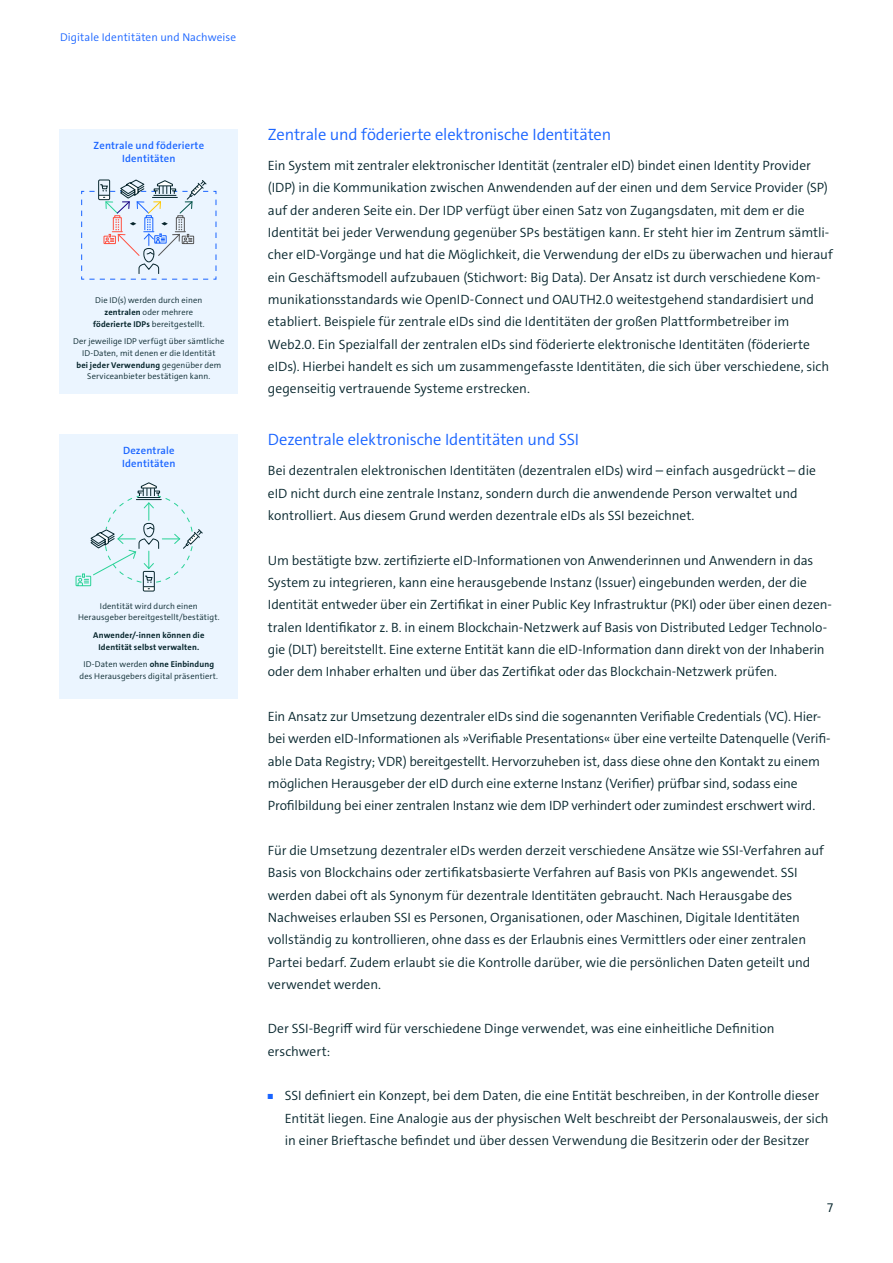
<style>
.page{position:relative;width:893px;height:1263px;background:#fff}
.page>*{position:absolute;margin:0;border:0;box-sizing:border-box;transform-origin:0 0}
.t1{font:300 16.5px "The Sans C4 s";letter-spacing:-.01em;color:#1964ff}
.t2{font:300 13.5px/22.4px "The Sans C4 s";letter-spacing:-.005em;color:#07262d}
.t3{font:300 11.25px "The Sans C4 s";letter-spacing:.01em;color:#1964ff}
.t4{font:600 10.65px/12.8px "The Sans C4 s";letter-spacing:.015em;color:#1964ff;text-align:center}
.t5{font:300 8.4px/11.7px "The Sans C4 s";letter-spacing:.01em;color:#07262d;text-align:center}
.t6{font:700 8.4px/11.7px "The Sans C4 s";letter-spacing:.02em;color:#07262d;text-align:center}
.s1{font-weight:700}
.s2{font-size:7.5px;color:#1964ff}
</style>
<div class="page">
<div style="left:60px;top:129px;width:178px;height:264px;background:#ebf5ff"></div>
<svg style="left:81px;top:179px;width:136px;height:101px"></svg>
<div style="left:60px;top:434px;width:178px;height:264px;background:#ebf5ff"></div>
<div style="left:143px;top:571px;width:12px;height:20px;border:1px solid #07262d"></div>
<svg style="left:76px;top:482px;width:127px;height:107px"></svg>
<p class="t3" style="left:60px;top:30px;width:178px">Digitale Identitäten und Nachweise</p>
<p class="t4" style="left:94px;top:139px;width:112px">Zentrale und föderierte<br>Identitäten</p>
<p class="t5" style="left:93px;top:295px;width:113px">Die ID(s) werden durch einen <span class="s1">zentralen</span> oder mehrere <span class="s1">föderierte IDPs</span> bereitgestellt.</p>
<p class="t5" style="left:73px;top:336px;width:153px">Der jeweilige IDP verfügt über sämtliche ID-Daten, mit denen er die Identität<br><span class="s1">bei jeder Verwendung</span> gegenüber dem Serviceanbieter bestätigen kann.</p>
<p class="t4" style="left:122px;top:444px;width:55px;text-align:left">Dezentrale<br>Identitäten</p>
<p class="t5" style="left:78px;top:600px;width:143px">Identität wird durch einen<br>Herausgeber bereitgestellt/bestätigt.</p>
<p class="t6" style="left:93px;top:629px;width:113px">Anwender/-innen können die<br>Identität selbst verwalten.</p>
<p class="t5" style="left:79px;top:658px;width:140px">ID-Daten werden <span class="s1">ohne Einbindung </span>des Herausgebers digital präsentiert.</p>
<p class="t1" style="left:268px;top:124px;width:345px">Zentrale und föderierte elektronische Identitäten</p>
<p class="t2" style="left:268px;top:154px;width:566px">Ein System mit zentraler elektronischer Identität (zentraler eID) bindet einen Identity Provider (IDP) in die Kommunikation zwischen Anwendenden auf der einen und dem Service Provider (SP) auf der anderen Seite ein. Der IDP verfügt über einen Satz von Zugangsdaten, mit dem er die Identität bei jeder Verwendung gegenüber SPs bestätigen kann. Er steht hier im Zentrum sämtli&shy;cher eID-Vorgänge und hat die Möglichkeit, die Verwendung der eIDs zu überwachen und hierauf ein Geschäftsmodell aufzubauen (Stichwort: Big Data). Der Ansatz ist durch verschiedene Kom&shy;munikationsstandards wie OpenID-Connect und OAUTH2.0 weitestgehend standardisiert und etabliert. Beispiele für zentrale eIDs sind die Identitäten der großen Plattformbetreiber im Web2.0. Ein Spezialfall der zentralen eIDs sind föderierte elektronische Identitäten (föderierte eIDs). Hierbei handelt es sich um zusammengefasste Identitäten, die sich über verschiedene, sich gegenseitig vertrauende Systeme erstrecken.</p>
<p class="t1" style="left:268px;top:429px;width:313px">Dezentrale elektronische Identitäten und SSI</p>
<p class="t2" style="left:268px;top:460px;width:550px">Bei dezentralen elektronischen Identitäten (dezentralen eIDs) wird – einfach ausgedrückt – die eID nicht durch eine zentrale Instanz, sondern durch die anwendende Person verwaltet und kontrolliert. Aus diesem Grund werden dezentrale eIDs als SSI bezeichnet.</p>
<p class="t2" style="left:268px;top:549px;width:565px">Um bestätigte bzw. zertifizierte eID-Informationen von Anwenderinnen und Anwendern in das System zu integrieren, kann eine herausgebende Instanz (Issuer) eingebunden werden, der die Identität entweder über ein Zertifikat in einer Public Key Infrastruktur (PKI) oder über einen dezen&shy;tralen Identifikator z. B. in einem Blockchain-Netzwerk auf Basis von Distributed Ledger Technolo&shy;gie (DLT) bereitstellt. Eine externe Entität kann die eID-Information dann direkt von der Inhaberin oder dem Inhaber erhalten und über das Zertifikat oder das Blockchain-Netzwerk prüfen.</p>
<p class="t2" style="left:268px;top:705px;width:564px">Ein Ansatz zur Umsetzung dezentraler eIDs sind die sogenannten Verifiable Credentials (VC). Hier&shy;bei werden eID-Informationen als »Verifiable Presentations« über eine verteilte Datenquelle (Verifi&shy;able Data Registry; VDR) bereitgestellt. Hervorzuheben ist, dass diese ohne den Kontakt zu einem möglichen Herausgeber der eID durch eine externe Instanz (Verifier) prüfbar sind, sodass eine Profilbildung bei einer zentralen Instanz wie dem IDP verhindert oder zumindest erschwert wird.</p>
<p class="t2" style="left:268px;top:839px;width:557px">Für die Umsetzung dezentraler eIDs werden derzeit verschiedene Ansätze wie SSI-Verfahren auf Basis von Blockchains oder zertifikatsbasierte Verfahren auf Basis von PKIs angewendet. SSI werden dabei oft als Synonym für dezentrale Identitäten gebraucht. Nach Herausgabe des Nachweises erlauben SSI es Personen, Organisationen, oder Maschinen, Digitale Identitäten vollständig zu kontrollieren, ohne dass es der Erlaubnis eines Vermittlers oder einer zentralen Partei bedarf. Zudem erlaubt sie die Kontrolle darüber, wie die persönlichen Daten geteilt und verwendet werden.</p>
<p class="t2" style="left:268px;top:1018px;width:508px">Der SSI-Begriff wird für verschiedene Dinge verwendet, was eine einheitliche Definition erschwert:</p>
<p class="t2" style="left:285px;top:1085px;width:545px;text-indent:-17px"><span class="s2">■</span> SSI definiert ein Konzept, bei dem Daten, die eine Entität beschreiben, in der Kontrolle dieser<br>Entität liegen. Eine Analogie aus der physischen Welt beschreibt der Personalausweis, der sich in einer Brieftasche befindet und über dessen Verwendung die Besitzerin oder der Besitzer</p>
<p class="t2" style="left:827px;top:1196px;width:8px">7</p>
</div>
